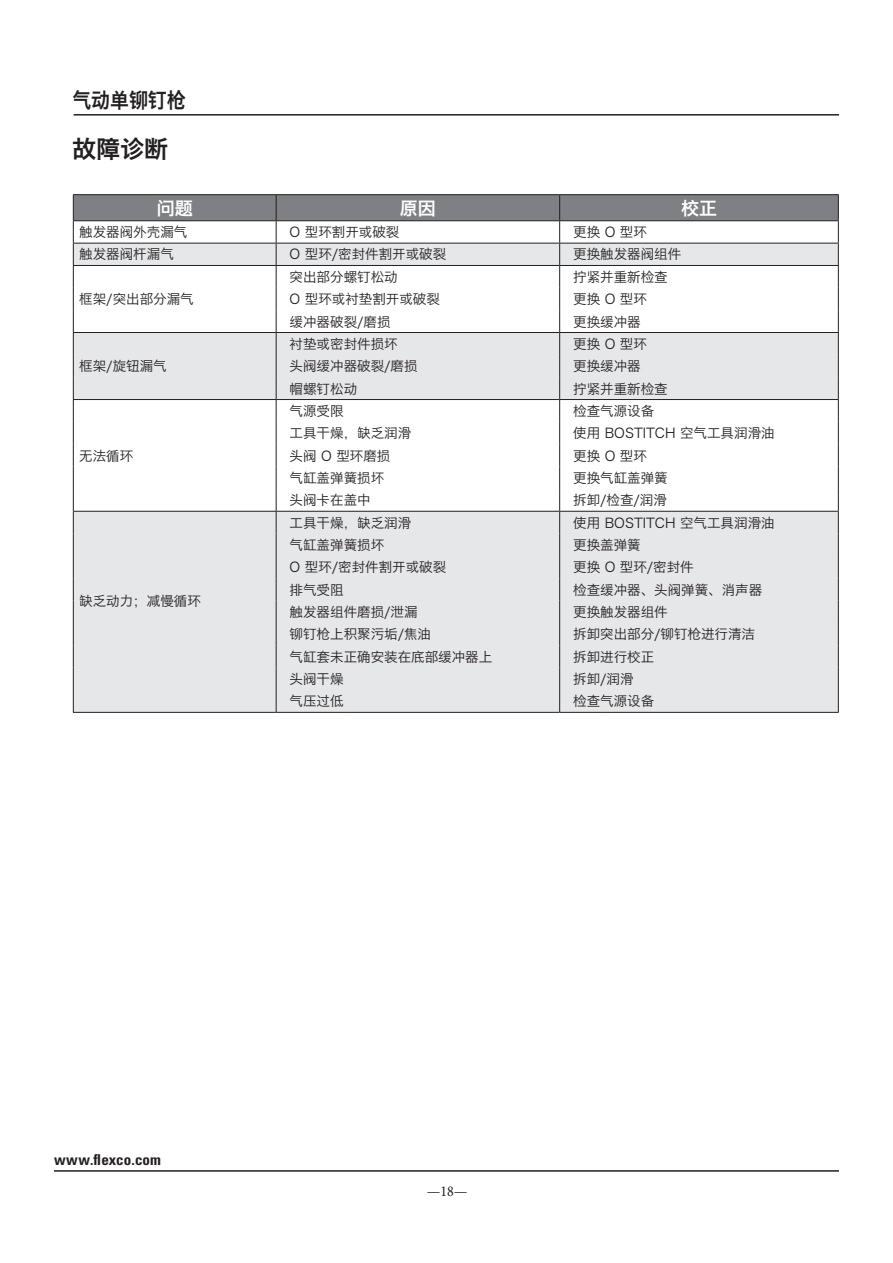
<style>
.page{position:relative;width:893px;height:1263px;background:#fff}
.page>*{position:absolute;margin:0;border:0;box-sizing:border-box;transform-origin:0 0}
.sectionTitle{font:24px "Hiragino Sans GB W6";color:#231f20}
.t1{font:21px "Hiragino Sans GB W6";color:#231f20;scale:.9 1}
.column_hdr{font:18px "Hiragino Sans GB W6";color:#fff}
.t2{font:700 condensed 15px "Univers LT Std";letter-spacing:.01em;color:#231f20}
.t3{font:condensed 15px "Minion Pro";color:#231f20}
.listings{font:13.5px "Hiragino Sans GB W3";color:#231f20}
</style>
<div class="page">
<hr style="left:54px;top:1170px;width:785px;height:2px;background:#231f20">
<hr style="left:74px;top:114px;width:765px;height:2px;background:#231f20">
<hr style="left:73px;top:194px;width:203px;height:1px;background:#231f20">
<hr style="left:276px;top:194px;width:284px;height:1px;background:#231f20">
<svg style="left:73px;top:195px;width:766px;height:517px"></svg>
<hr style="left:560px;top:194px;width:279px;height:1px;background:#231f20">
<hr style="left:73px;top:220px;width:203px;height:1px;background:#231f20">
<hr style="left:276px;top:220px;width:284px;height:1px;background:#231f20">
<hr style="left:560px;top:220px;width:279px;height:1px;background:#231f20">
<hr style="left:73px;top:712px;width:203px;height:1px;background:#231f20">
<hr style="left:276px;top:712px;width:284px;height:1px;background:#231f20">
<hr style="left:560px;top:712px;width:279px;height:1px;background:#231f20">
<h2 class="t1" style="left:72px;top:86px;width:128px">气动单铆钉枪</h2>
<p class="sectionTitle" style="left:72px;top:133px;width:97px">故障诊断</p>
<p class="column_hdr" style="left:157px;top:196px;width:37px">问题</p>
<p class="column_hdr" style="left:400px;top:196px;width:37px">原因</p>
<p class="column_hdr" style="left:681px;top:196px;width:37px">校正</p>
<p class="listings" style="left:79px;top:224px;width:109px">触发器阀外壳漏气</p>
<p class="listings" style="left:290px;top:224px;width:111px">O 型环割开或破裂</p>
<p class="listings" style="left:573px;top:224px;width:75px">更换 O 型环</p>
<p class="listings" style="left:79px;top:246px;width:96px">触发器阀杆漏气</p>
<p class="listings" style="left:290px;top:246px;width:158px">O 型环/密封件割开或破裂</p>
<p class="listings" style="left:573px;top:246px;width:109px">更换触发器阀组件</p>
<p class="listings" style="left:79px;top:291px;width:116px">框架/突出部分漏气</p>
<p class="listings" style="left:290px;top:268px;width:109px">突出部分螺钉松动</p>
<p class="listings" style="left:573px;top:268px;width:96px">拧紧并重新检查</p>
<p class="listings" style="left:290px;top:291px;width:152px">O 型环或衬垫割开或破裂</p>
<p class="listings" style="left:573px;top:291px;width:75px">更换 O 型环</p>
<p class="listings" style="left:290px;top:313px;width:102px">缓冲器破裂/磨损</p>
<p class="listings" style="left:573px;top:313px;width:69px">更换缓冲器</p>
<p class="listings" style="left:79px;top:358px;width:89px">框架/旋钮漏气</p>
<p class="listings" style="left:79px;top:447px;width:55px">无法循环</p>
<p class="listings" style="left:79px;top:592px;width:123px">缺乏动力；减慢循环</p>
<p class="listings" style="left:290px;top:335px;width:109px">衬垫或密封件损坏</p>
<p class="listings" style="left:573px;top:335px;width:75px">更换 O 型环</p>
<p class="listings" style="left:290px;top:358px;width:129px">头阀缓冲器破裂/磨损</p>
<p class="listings" style="left:573px;top:358px;width:69px">更换缓冲器</p>
<p class="listings" style="left:290px;top:380px;width:69px">帽螺钉松动</p>
<p class="listings" style="left:573px;top:380px;width:96px">拧紧并重新检查</p>
<p class="listings" style="left:290px;top:402px;width:55px">气源受限</p>
<p class="listings" style="left:573px;top:402px;width:82px">检查气源设备</p>
<p class="listings" style="left:290px;top:425px;width:123px">工具干燥，缺乏润滑</p>
<p class="listings" style="left:573px;top:425px;width:203px">使用 BOSTITCH 空气工具润滑油</p>
<p class="listings" style="left:290px;top:447px;width:102px">头阀 O 型环磨损</p>
<p class="listings" style="left:573px;top:447px;width:75px">更换 O 型环</p>
<p class="listings" style="left:290px;top:469px;width:96px">气缸盖弹簧损坏</p>
<p class="listings" style="left:573px;top:469px;width:96px">更换气缸盖弹簧</p>
<p class="listings" style="left:290px;top:492px;width:82px">头阀卡在盖中</p>
<p class="listings" style="left:573px;top:492px;width:95px">拆卸/检查/润滑</p>
<p class="listings" style="left:290px;top:514px;width:123px">工具干燥，缺乏润滑</p>
<p class="listings" style="left:573px;top:514px;width:203px">使用 BOSTITCH 空气工具润滑油</p>
<p class="listings" style="left:290px;top:536px;width:96px">气缸盖弹簧损坏</p>
<p class="listings" style="left:573px;top:536px;width:69px">更换盖弹簧</p>
<p class="listings" style="left:290px;top:559px;width:158px">O 型环/密封件割开或破裂</p>
<p class="listings" style="left:573px;top:559px;width:122px">更换 O 型环/密封件</p>
<p class="listings" style="left:290px;top:581px;width:55px">排气受阻</p>
<p class="listings" style="left:573px;top:581px;width:190px">检查缓冲器、头阀弹簧、消声器</p>
<p class="listings" style="left:290px;top:603px;width:129px">触发器组件磨损/泄漏</p>
<p class="listings" style="left:573px;top:603px;width:96px">更换触发器组件</p>
<p class="listings" style="left:290px;top:626px;width:143px">铆钉枪上积聚污垢/焦油</p>
<p class="listings" style="left:573px;top:626px;width:183px">拆卸突出部分/铆钉枪进行清洁</p>
<p class="listings" style="left:290px;top:648px;width:204px">气缸套未正确安装在底部缓冲器上</p>
<p class="listings" style="left:573px;top:648px;width:82px">拆卸进行校正</p>
<p class="listings" style="left:290px;top:670px;width:55px">头阀干燥</p>
<p class="listings" style="left:573px;top:670px;width:62px">拆卸/润滑</p>
<p class="listings" style="left:290px;top:693px;width:55px">气压过低</p>
<p class="listings" style="left:573px;top:693px;width:82px">检查气源设备</p>
<p class="t2" style="left:54px;top:1150px;width:109px">www.flexco.com</p>
<p class="t3" style="left:427px;top:1182px;width:42px">—18—</p>
</div>
